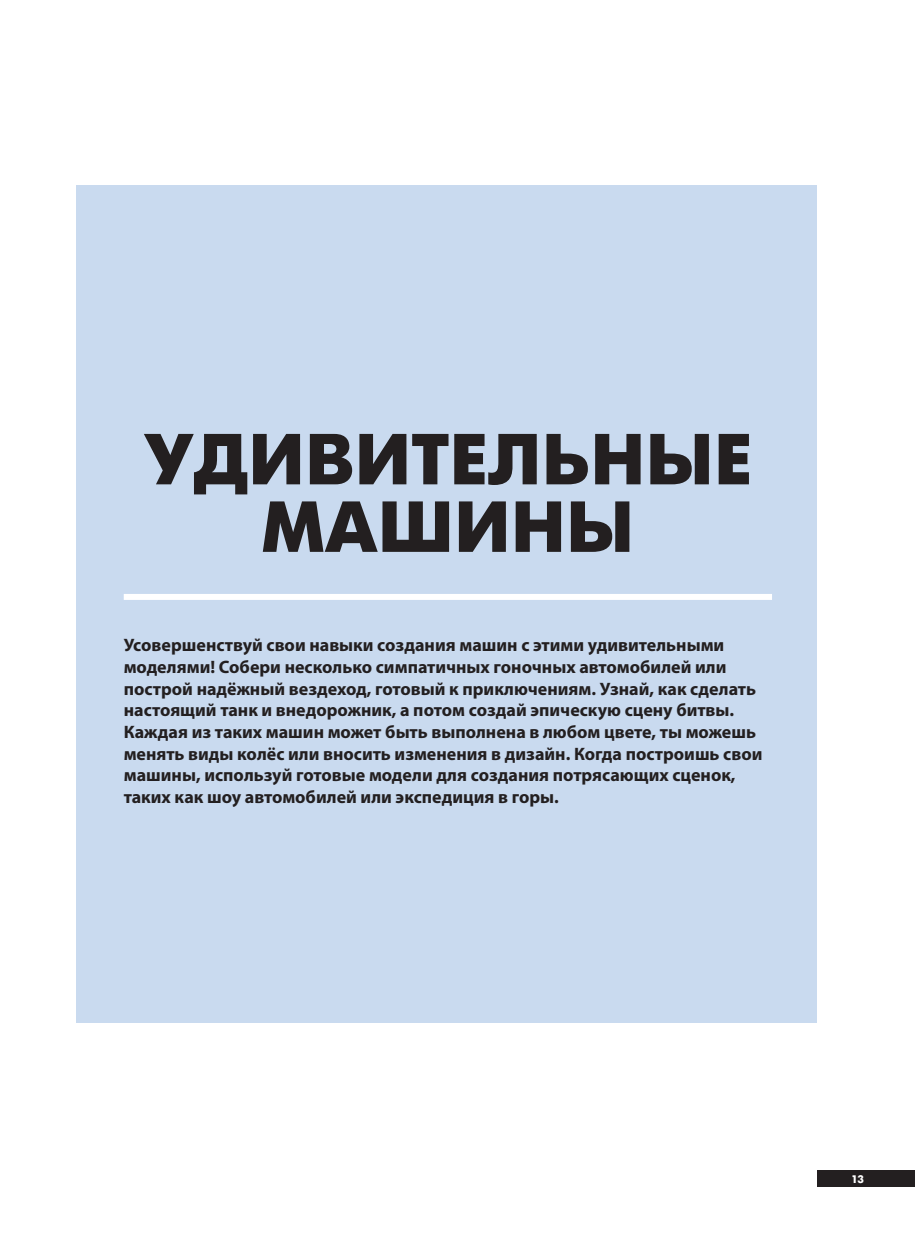
<style>
.page{position:relative;width:915px;height:1234px;background:#fff}
.page>*{position:absolute;margin:0;border:0;box-sizing:border-box;transform-origin:0 0}
.t1{font:700 72px/67.5px "Futura Futuris";letter-spacing:.01em;color:#231f20;text-align:center}
.t2{font:700 18px/21.6px "Myriad Pro";color:#231f20}
.t3{font:700 10.95px "Futura Futuris";color:#fff}
</style>
<div class="page">
<div style="left:77px;top:185px;width:739px;height:837px;background:#c9daef"></div>
<div style="left:816px;top:1170px;width:98px;height:16px;background:#231f20"></div>
<div style="left:124px;top:593px;width:647px;height:6px;background:#fff"></div>
<h1 class="t1" style="left:144px;top:423px;width:609px">УДИВИТЕЛЬНЫЕ<br>МАШИНЫ</h1>
<p class="t2" style="left:124px;top:634px;width:640px">Усовершенствуй свои навыки создания машин с этими удивительными моделями! Собери несколько симпатичных гоночных автомобилей или построй надёжный вездеход, готовый к приключениям. Узнай, как сделать настоящий танк и внедорожник, а потом создай эпическую сцену битвы.<br>Каждая из таких машин может быть выполнена в любом цвете, ты можешь менять виды колёс или вносить изменения в дизайн. Когда построишь свои машины, используй готовые модели для создания потрясающих сценок, таких как шоу автомобилей или экспедиция в горы.</p>
<p class="t3" style="left:850px;top:1172px;width:14px">13</p>
</div>
